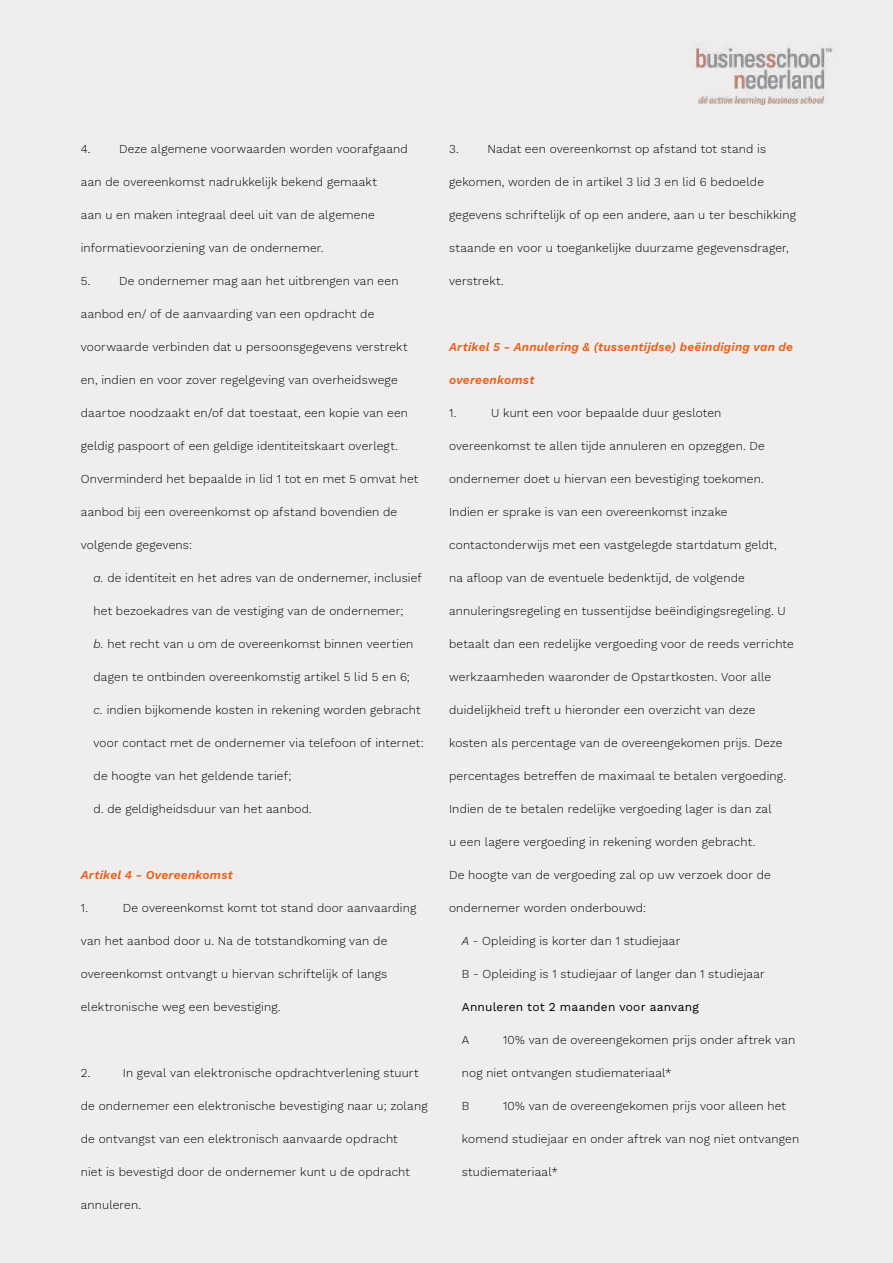
<style>
.page{position:relative;width:893px;height:1263px;background:#efedee}
.page>*{position:absolute;margin:0;border:0;box-sizing:border-box;transform-origin:0 0}
.t1{font:300 12px "Work Sans";letter-spacing:.015em;color:#000}
.t2{font:italic 600 12px "Work Sans";letter-spacing:.02em;color:#eb5d12}
.t3{font:12px "Work Sans";letter-spacing:.015em;color:#000}
.s1{font-style:italic}
</style>
<div class="page">
<img style="left:694px;top:43px;width:139px;height:61px">
<p class="t1" style="left:81px;top:144px;width:328px">4. Deze algemene voorwaarden worden voorafgaand</p>
<p class="t1" style="left:81px;top:177px;width:298px">aan de overeenkomst nadrukkelijk bekend gemaakt</p>
<p class="t1" style="left:81px;top:210px;width:295px">aan u en maken integraal deel uit van de algemene</p>
<p class="t1" style="left:81px;top:243px;width:244px">informatievoorziening van de ondernemer.</p>
<p class="t1" style="left:81px;top:276px;width:319px">5. De ondernemer mag aan het uitbrengen van een</p>
<p class="t1" style="left:81px;top:309px;width:295px">aanbod en/ of de aanvaarding van een opdracht de</p>
<p class="t1" style="left:81px;top:342px;width:328px">voorwaarde verbinden dat u persoonsgegevens verstrekt</p>
<p class="t1" style="left:81px;top:375px;width:318px">en, indien en voor zover regelgeving van overheidswege</p>
<p class="t1" style="left:81px;top:408px;width:329px">daartoe noodzaakt en/of dat toestaat, een kopie van een</p>
<p class="t1" style="left:81px;top:441px;width:319px">geldig paspoort of een geldige identiteitskaart overlegt.</p>
<p class="t1" style="left:81px;top:474px;width:339px">Onverminderd het bepaalde in lid 1 tot en met 5 omvat het</p>
<p class="t1" style="left:81px;top:507px;width:318px">aanbod bij een overeenkomst op afstand bovendien de</p>
<p class="t1" style="left:81px;top:540px;width:113px">volgende gegevens:</p>
<p class="t1" style="left:94px;top:573px;width:330px"><span class="s1">a.</span> de identiteit en het adres van de ondernemer, inclusief</p>
<p class="t1" style="left:94px;top:606px;width:312px">het bezoekadres van de vestiging van de ondernemer;</p>
<p class="t1" style="left:94px;top:639px;width:321px"><span class="s1">b.</span> het recht van u om de overeenkomst binnen veertien</p>
<p class="t1" style="left:94px;top:672px;width:318px">dagen te ontbinden overeenkomstig artikel 5 lid 5 en 6;</p>
<p class="t1" style="left:94px;top:705px;width:328px"><span class="s1">c.</span> indien bijkomende kosten in rekening worden gebracht</p>
<p class="t1" style="left:94px;top:738px;width:332px">voor contact met de ondernemer via telefoon of internet:</p>
<p class="t1" style="left:94px;top:771px;width:199px">de hoogte van het geldende tarief;</p>
<p class="t1" style="left:94px;top:804px;width:220px">d. de geldigheidsduur van het aanbod.</p>
<p class="t2" style="left:81px;top:870px;width:154px">Artikel 4 - Overeenkomst</p>
<p class="t1" style="left:81px;top:903px;width:9px">1.</p>
<p class="t1" style="left:123px;top:903px;width:295px">De overeenkomst komt tot stand door aanvaarding</p>
<p class="t1" style="left:81px;top:936px;width:308px">van het aanbod door u. Na de totstandkoming van de</p>
<p class="t1" style="left:81px;top:969px;width:308px">overeenkomst ontvangt u hiervan schriftelijk of langs</p>
<p class="t1" style="left:81px;top:1002px;width:201px">elektronische weg een bevestiging.</p>
<p class="t1" style="left:81px;top:1068px;width:11px">2.</p>
<p class="t1" style="left:123px;top:1068px;width:297px">In geval van elektronische opdrachtverlening stuurt</p>
<p class="t1" style="left:81px;top:1101px;width:348px">de ondernemer een elektronische bevestiging naar u; zolang</p>
<p class="t1" style="left:81px;top:1134px;width:318px">de ontvangst van een elektronisch aanvaarde opdracht</p>
<p class="t1" style="left:81px;top:1167px;width:331px">niet is bevestigd door de ondernemer kunt u de opdracht</p>
<p class="t1" style="left:81px;top:1200px;width:62px">annuleren.</p>
<p class="t1" style="left:449px;top:144px;width:319px">3. Nadat een overeenkomst op afstand tot stand is</p>
<p class="t1" style="left:449px;top:177px;width:316px">gekomen, worden de in artikel 3 lid 3 en lid 6 bedoelde</p>
<p class="t1" style="left:449px;top:210px;width:348px">gegevens schriftelijk of op een andere, aan u ter beschikking</p>
<p class="t1" style="left:449px;top:243px;width:341px">staande en voor u toegankelijke duurzame gegevensdrager,</p>
<p class="t1" style="left:449px;top:276px;width:56px">verstrekt.</p>
<p class="t2" style="left:449px;top:342px;width:346px">Artikel 5 - Annulering &amp; (tussentijdse) beëindiging van de</p>
<p class="t2" style="left:449px;top:375px;width:87px">overeenkomst</p>
<p class="t1" style="left:449px;top:408px;width:9px">1.</p>
<p class="t1" style="left:491px;top:408px;width:232px">U kunt een voor bepaalde duur gesloten</p>
<p class="t1" style="left:449px;top:441px;width:317px">overeenkomst te allen tijde annuleren en opzeggen. De</p>
<p class="t1" style="left:449px;top:474px;width:316px">ondernemer doet u hiervan een bevestiging toekomen.</p>
<p class="t1" style="left:449px;top:507px;width:280px">Indien er sprake is van een overeenkomst inzake</p>
<p class="t1" style="left:449px;top:540px;width:329px">contactonderwijs met een vastgelegde startdatum geldt,</p>
<p class="t1" style="left:449px;top:569px;width:297px">na afloop van de eventuele bedenktijd, de volgende</p>
<p class="t1" style="left:449px;top:606px;width:338px">annuleringsregeling en tussentijdse beëindigingsregeling. U</p>
<p class="t1" style="left:449px;top:639px;width:346px">betaalt dan een redelijke vergoeding voor de reeds verrichte</p>
<p class="t1" style="left:449px;top:672px;width:324px">werkzaamheden waaronder de Opstartkosten. Voor alle</p>
<p class="t1" style="left:449px;top:705px;width:308px">duidelijkheid treft u hieronder een overzicht van deze</p>
<p class="t1" style="left:449px;top:738px;width:335px">kosten als percentage van de overeengekomen prijs. Deze</p>
<p class="t1" style="left:449px;top:767px;width:338px">percentages betreffen de maximaal te betalen vergoeding.</p>
<p class="t1" style="left:449px;top:804px;width:324px">Indien de te betalen redelijke vergoeding lager is dan zal</p>
<p class="t1" style="left:449px;top:837px;width:308px">u een lagere vergoeding in rekening worden gebracht.</p>
<p class="t1" style="left:449px;top:870px;width:323px">De hoogte van de vergoeding zal op uw verzoek door de</p>
<p class="t1" style="left:449px;top:903px;width:198px">ondernemer worden onderbouwd:</p>
<p class="t1" style="left:462px;top:936px;width:220px"><span class="s1">A -</span> Opleiding is korter dan 1 studiejaar</p>
<p class="t1" style="left:462px;top:969px;width:304px">B - Opleiding is 1 studiejaar of langer dan 1 studiejaar</p>
<p class="t3" style="left:462px;top:1002px;width:238px">Annuleren tot 2 maanden voor aanvang</p>
<p class="t1" style="left:462px;top:1035px;width:9px">A</p>
<p class="t1" style="left:503px;top:1035px;width:294px">10% van de overeengekomen prijs onder aftrek van</p>
<p class="t1" style="left:462px;top:1068px;width:211px">nog niet ontvangen studiemateriaal*</p>
<p class="t1" style="left:462px;top:1101px;width:9px">B</p>
<p class="t1" style="left:503px;top:1101px;width:284px">10% van de overeengekomen prijs voor alleen het</p>
<p class="t1" style="left:462px;top:1134px;width:339px">komend studiejaar en onder aftrek van nog niet ontvangen</p>
<p class="t1" style="left:462px;top:1167px;width:98px">studiemateriaal*</p>
</div>
